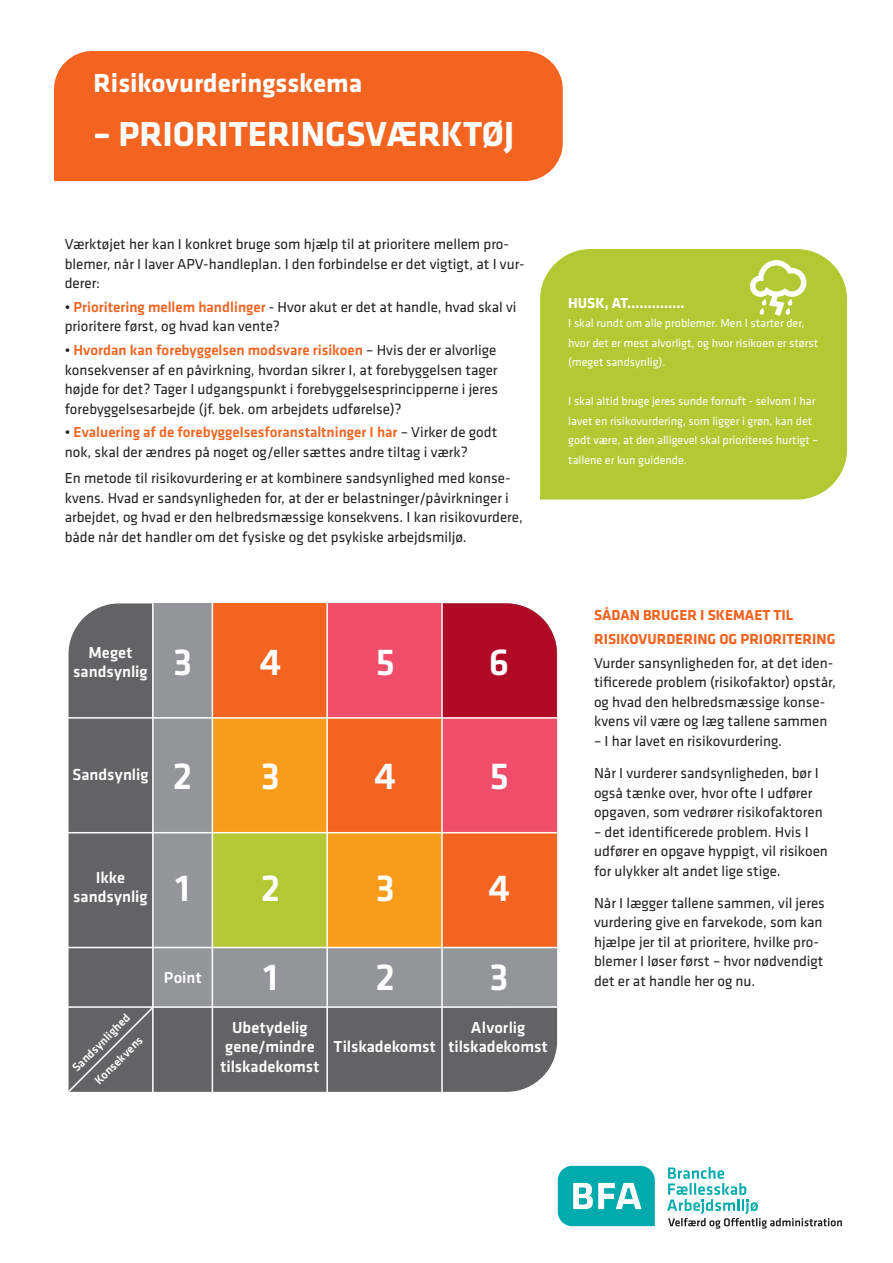
<style>
.page{position:relative;width:893px;height:1263px;background:#fff}
.page>*{position:absolute;margin:0;border:0;box-sizing:border-box;transform-origin:0 0}
.skematal{font:500 39px "Klavika";color:#fff}
.Overskrift_opslag_1{font:700 36px "Klavika";color:#fff}
.Overskrift_opslag_1-2{font:700 27px "Klavika";color:#fff}
.skemabrød{font:500 16.5px/19.5px "Klavika";color:#fff;text-align:center}
.BAR_Brød{font:15px/19.5px "Klavika";color:#231f20}
.BAR_Brød-2{font:700 15px "Klavika";color:#f36421}
.BAR_Brød-3{font:700 15px "Klavika";color:#fff}
.BAR_Brød-4{font:12px/19.5px "Klavika";color:#fff}
.skemabrød-2{font:500 12px "Klavika";color:#fff}
.s1{font-weight:500;color:#f36421}
</style>
<div class="page">
<div style="left:540px;top:249px;width:307px;height:251px;background:#b3c934"></div>
<svg style="left:750px;top:260px;width:56px;height:56px"></svg>
<div style="left:54px;top:51px;width:509px;height:130px;background:#f36421"></div>
<svg style="left:558px;top:1166px;width:97px;height:60px"></svg>
<svg style="left:667px;top:1167px;width:175px;height:62px"></svg>
<div style="left:69px;top:603px;width:488px;height:489px;background:#636366"></div>
<div style="left:154px;top:719px;width:338px;height:287px;background:#939598"></div>
<div style="left:152px;top:603px;width:61px;height:115px;background:#939598"></div>
<div style="left:492px;top:947px;width:65px;height:60px;background:#939598"></div>
<div style="left:443px;top:603px;width:114px;height:114px;background:#b00a27"></div>
<div style="left:213px;top:603px;width:114px;height:115px;background:#f36421"></div>
<div style="left:213px;top:718px;width:114px;height:115px;background:#f89c1c"></div>
<div style="left:213px;top:832px;width:114px;height:115px;background:#b3c934"></div>
<div style="left:327px;top:603px;width:115px;height:115px;background:#ef4d69"></div>
<div style="left:327px;top:718px;width:115px;height:115px;background:#f36421"></div>
<div style="left:443px;top:718px;width:114px;height:115px;background:#ef4d69"></div>
<div style="left:327px;top:832px;width:115px;height:115px;background:#f89c1c"></div>
<div style="left:443px;top:832px;width:114px;height:115px;background:#f36421"></div>
<hr style="left:68px;top:717px;width:489px;height:2px;background:#fff">
<hr style="left:68px;top:947px;width:489px;height:1px;background:#fff">
<hr style="left:68px;top:1006px;width:489px;height:2px;background:#fff">
<hr style="left:68px;top:832px;width:489px;height:1px;background:#fff">
<hr style="left:441px;top:603px;width:2px;height:489px;background:#fff">
<hr style="left:212px;top:603px;width:1px;height:489px;background:#fff">
<hr style="left:152px;top:603px;width:2px;height:489px;background:#fff">
<hr style="left:326px;top:603px;width:2px;height:489px;background:#fff">
<svg style="left:68px;top:1005px;width:87px;height:87px;background:#6d6d6f"></svg>
<p class="Overskrift_opslag_1-2" style="left:94px;top:63px;width:270px">Risikovurderingsskema</p>
<p class="Overskrift_opslag_1" style="left:94px;top:108px;width:422px">– PRIORITERINGSVÆRKTØJ</p>
<p class="BAR_Brød" style="left:65px;top:234px;width:461px">Værktøjet her kan I konkret bruge som hjælp til at prioritere mellem pro&shy;blemer, når I laver APV-handleplan. I den forbindelse er det vigtigt, at I vur&shy;derer:</p>
<p class="BAR_Brød" style="left:65px;top:297px;width:453px">• <span class="s1">Prioritering mellem handlinger</span> - Hvor akut er det at handle, hvad skal vi prioritere først, og hvad kan vente?</p>
<p class="BAR_Brød" style="left:65px;top:340px;width:435px;text-align:justify">• <span class="s1">Hvordan kan forebyggelsen modsvare risikoen</span> – Hvis der er alvorlige konsekvenser af en påvirkning, hvordan sikrer I, at forebyggelsen tager højde for det? Tager I udgangspunkt i forebyggelsesprincipperne i jeres forebyggelsesarbejde (jf. bek. om arbejdets udførelse)?</p>
<p class="BAR_Brød" style="left:65px;top:422px;width:434px">• <span class="s1">Evaluering af de forebyggelsesforanstaltninger I har</span> – Virker de godt nok, skal der ændres på noget og/eller sættes andre tiltag i værk?</p>
<p class="BAR_Brød" style="left:65px;top:468px;width:460px">En metode til risikovurdering er at kombinere sandsynlighed med konse&shy;kvens. Hvad er sandsynligheden for, at der er belastninger/påvirkninger i arbejdet, og hvad er den helbredsmæssige konsekvens. I kan risikovurdere, både når det handler om det fysiske og det psykiske arbejdsmiljø.</p>
<p class="BAR_Brød-3" style="left:568px;top:292px;width:118px">HUSK, AT…………..</p>
<p class="BAR_Brød-4" style="left:568px;top:313px;width:252px">I skal rundt om alle problemer. Men I starter der, hvor det er mest alvorligt, og hvor risikoen er størst (meget sandsynlig).</p>
<p class="BAR_Brød-4" style="left:568px;top:391px;width:252px">I skal altid bruge jeres sunde fornuft - selvom I har lavet en risikovurdering, som ligger i grøn, kan det godt være, at den alligevel skal prioriteres hurtigt – tallene er kun guidende.</p>
<p class="skemabrød" style="left:73px;top:642px;width:76px">Meget sandsynlig</p>
<p class="skematal" style="left:173px;top:635px;width:21px">3</p>
<p class="skematal" style="left:259px;top:635px;width:24px">4</p>
<p class="skemabrød" style="left:72px;top:764px;width:78px">Sandsynlig</p>
<p class="skematal" style="left:173px;top:750px;width:21px">2</p>
<p class="skematal" style="left:261px;top:750px;width:21px">3</p>
<p class="skemabrød" style="left:73px;top:867px;width:76px">Ikke sandsynlig</p>
<p class="skematal" style="left:175px;top:862px;width:16px">1</p>
<p class="skematal" style="left:261px;top:862px;width:21px">2</p>
<p class="skemabrød" style="left:164px;top:967px;width:39px">Point</p>
<p class="skematal" style="left:263px;top:950px;width:16px">1</p>
<p class="skematal" style="left:375px;top:635px;width:21px">5</p>
<p class="skematal" style="left:374px;top:750px;width:24px">4</p>
<p class="skematal" style="left:376px;top:862px;width:21px">3</p>
<p class="skematal" style="left:376px;top:950px;width:21px">2</p>
<p class="skematal" style="left:489px;top:635px;width:22px">6</p>
<p class="skematal" style="left:489px;top:750px;width:21px">5</p>
<p class="skematal" style="left:488px;top:862px;width:24px">4</p>
<p class="skematal" style="left:490px;top:950px;width:21px">3</p>
<p class="BAR_Brød-2" style="left:594px;top:604px;width:201px">SÅDAN BRUGER I SKEMAET TIL</p>
<p class="BAR_Brød-2" style="left:594px;top:628px;width:243px">RISIKOVURDERING OG PRIORITERING</p>
<p class="BAR_Brød" style="left:594px;top:653px;width:243px">Vurder sansynligheden for, at det iden&shy;tificerede problem (risikofaktor) opstår, og hvad den helbredsmæssige konse&shy;kvens vil være og læg tallene sammen</p>
<p class="BAR_Brød" style="left:594px;top:731px;width:190px">– I har lavet en risikovurdering.</p>
<p class="BAR_Brød" style="left:594px;top:763px;width:230px">Når I vurderer sandsynligheden, bør I også tænke over, hvor ofte I udfører opgaven, som vedrører risikofaktoren</p>
<p class="BAR_Brød" style="left:594px;top:821px;width:235px">– det identificerede problem. Hvis I udfører en opgave hyppigt, vil risikoen for ulykker alt andet lige stige.</p>
<p class="BAR_Brød" style="left:594px;top:893px;width:232px">Når I lægger tallene sammen, vil jeres vurdering give en farvekode, som kan hjælpe jer til at prioritere, hvilke pro&shy;blemer I løser først – hvor nødvendigt det er at handle her og nu.</p>
<p class="skemabrød-2" style="left:69px;top:1064px;width:78px;rotate:-45deg">Sandsynlighed</p>
<p class="skemabrød-2" style="left:91px;top:1076px;width:64px;rotate:-45deg">Konsekvens</p>
<p class="skemabrød" style="left:221px;top:1017px;width:100px">Ubetydelig gene/mindre tilskadekomst</p>
<p class="skemabrød" style="left:333px;top:1036px;width:104px">Tilskadekomst</p>
<p class="skemabrød" style="left:449px;top:1017px;width:100px">Alvorlig tilskadekomst</p>
</div>
